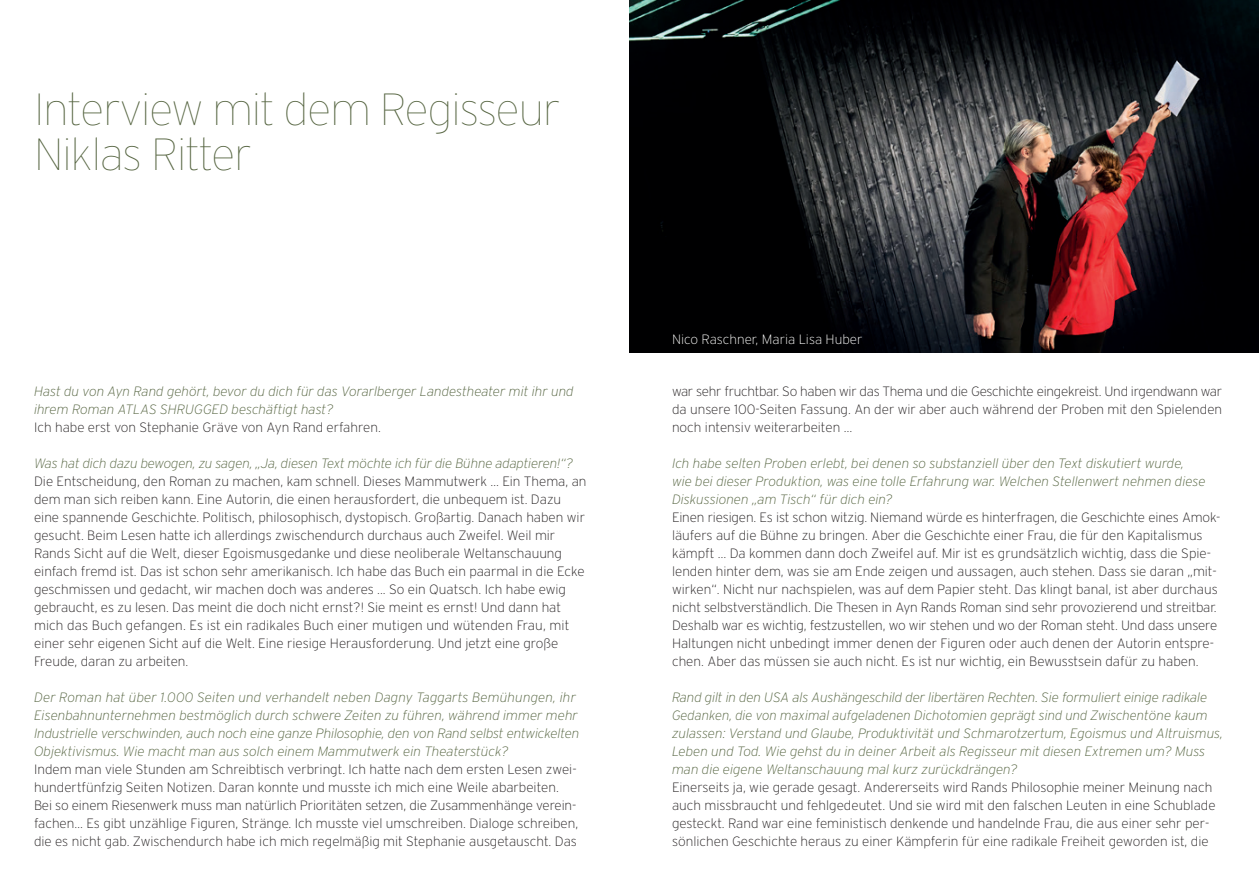
<style>
.page{position:relative;width:1259px;height:893px;background:#fff}
.page>*{position:absolute;margin:0;border:0;box-sizing:border-box;transform-origin:0 0}
.t1{font:100 45px/45px "Interstate";letter-spacing:-.02em;color:#54633f}
.t2{font:200 13.5px/18px "Interstate";color:#231f20}
.t3{font:italic 200 13.5px/18px "Interstate";color:#54633f}
.t4{font:200 13.5px "Interstate";color:#fff}
</style>
<div class="page">
<img style="left:629px;top:0;width:630px;height:353px">
<h1 class="t1" style="left:34px;top:87px;width:528px">Interview mit dem Regisseur<br>Niklas Ritter</h1>
<p class="t3" style="left:34px;top:382px;width:541px">Hast du von Ayn Rand gehört, bevor du dich für das Vorarlberger Landestheater mit ihr und ihrem Roman ATLAS SHRUGGED beschäftigt hast?</p>
<p class="t2" style="left:34px;top:418px;width:348px">Ich habe erst von Stephanie Gräve von Ayn Rand erfahren.</p>
<p class="t3" style="left:34px;top:454px;width:540px">Was hat dich dazu bewogen, zu sagen, „Ja, diesen Text möchte ich für die Bühne adaptieren!“?</p>
<p class="t2" style="left:34px;top:472px;width:554px">Die Entscheidung, den Roman zu machen, kam schnell. Dieses Mammutwerk … Ein Thema, an dem man sich reiben kann. Eine Autorin, die einen herausfordert, die unbequem ist. Dazu eine spannende Geschichte. Politisch, philosophisch, dystopisch. Großartig. Danach haben wir gesucht. Beim Lesen hatte ich allerdings zwischendurch durchaus auch Zweifel. Weil mir Rands Sicht auf die Welt, dieser Egoismusgedanke und diese neoliberale Weltanschauung einfach fremd ist. Das ist schon sehr amerikanisch. Ich habe das Buch ein paarmal in die Ecke geschmissen und gedacht, wir machen doch was anderes ... So ein Quatsch. Ich habe ewig gebraucht, es zu lesen. Das meint die doch nicht ernst?! Sie meint es ernst! Und dann hat mich das Buch gefangen. Es ist ein radikales Buch einer mutigen und wütenden Frau, mit einer sehr eigenen Sicht auf die Welt. Eine riesige Herausforderung. Und jetzt eine große Freude, daran zu arbeiten.</p>
<p class="t3" style="left:34px;top:688px;width:547px">Der Roman hat über 1.000 Seiten und verhandelt neben Dagny Taggarts Bemühungen, ihr Eisenbahnunternehmen bestmöglich durch schwere Zeiten zu führen, während immer mehr Industrielle verschwinden, auch noch eine ganze Philosophie, den von Rand selbst entwickelten Objektivismus. Wie macht man aus solch einem Mammutwerk ein Theaterstück?</p>
<p class="t2" style="left:34px;top:760px;width:546px">Indem man viele Stunden am Schreibtisch verbringt. Ich hatte nach dem ersten Lesen zwei&shy;hundertfünfzig Seiten Notizen. Daran konnte und musste ich mich eine Weile abarbeiten.<br>Bei so einem Riesenwerk muss man natürlich Prioritäten setzen, die Zusammenhänge verein&shy;fachen… Es gibt unzählige Figuren, Stränge. Ich musste viel umschreiben. Dialoge schreiben, die es nicht gab. Zwischendurch habe ich mich regelmäßig mit Stephanie ausgetauscht. Das</p>
<p class="t4" style="left:672px;top:332px;width:192px">Nico Raschner, Maria Lisa Huber</p>
<p class="t2" style="left:672px;top:382px;width:552px;text-align:justify">war sehr fruchtbar. So haben wir das Thema und die Geschichte eingekreist. Und irgendwann war da unsere 100-Seiten Fassung. An der wir aber auch während der Proben mit den Spielenden noch intensiv weiterarbeiten …</p>
<p class="t3" style="left:672px;top:454px;width:535px">Ich habe selten Proben erlebt, bei denen so substanziell über den Text diskutiert wurde, wie bei dieser Produktion, was eine tolle Erfahrung war. Welchen Stellenwert nehmen diese<br>Diskussionen „am Tisch“ für dich ein?</p>
<p class="t2" style="left:672px;top:508px;width:550px">Einen riesigen. Es ist schon witzig. Niemand würde es hinterfragen, die Geschichte eines Amok&shy;läufers auf die Bühne zu bringen. Aber die Geschichte einer Frau, die für den Kapitalismus kämpft … Da kommen dann doch Zweifel auf. Mir ist es grundsätzlich wichtig, dass die Spie&shy;lenden hinter dem, was sie am Ende zeigen und aussagen, auch stehen. Dass sie daran „mit&shy;wirken“. Nicht nur nachspielen, was auf dem Papier steht. Das klingt banal, ist aber durchaus nicht selbstverständlich. Die Thesen in Ayn Rands Roman sind sehr provozierend und streitbar.<br>Deshalb war es wichtig, festzustellen, wo wir stehen und wo der Roman steht. Und dass unsere Haltungen nicht unbedingt immer denen der Figuren oder auch denen der Autorin entspre&shy;chen. Aber das müssen sie auch nicht. Es ist nur wichtig, ein Bewusstsein dafür zu haben.</p>
<p class="t3" style="left:672px;top:688px;width:552px">Rand gilt in den USA als Aushängeschild der libertären Rechten. Sie formuliert einige radikale Gedanken, die von maximal aufgeladenen Dichotomien geprägt sind und Zwischentöne kaum zulassen: Verstand und Glaube, Produktivität und Schmarotzertum, Egoismus und Altruismus, Leben und Tod. Wie gehst du in deiner Arbeit als Regisseur mit diesen Extremen um? Muss man die eigene Weltanschauung mal kurz zurückdrängen?</p>
<p class="t2" style="left:672px;top:778px;width:545px">Einerseits ja, wie gerade gesagt. Andererseits wird Rands Philosophie meiner Meinung nach auch missbraucht und fehlgedeutet. Und sie wird mit den falschen Leuten in eine Schublade gesteckt. Rand war eine feministisch denkende und handelnde Frau, die aus einer sehr per&shy;sönlichen Geschichte heraus zu einer Kämpferin für eine radikale Freiheit geworden ist, die</p>
</div>
